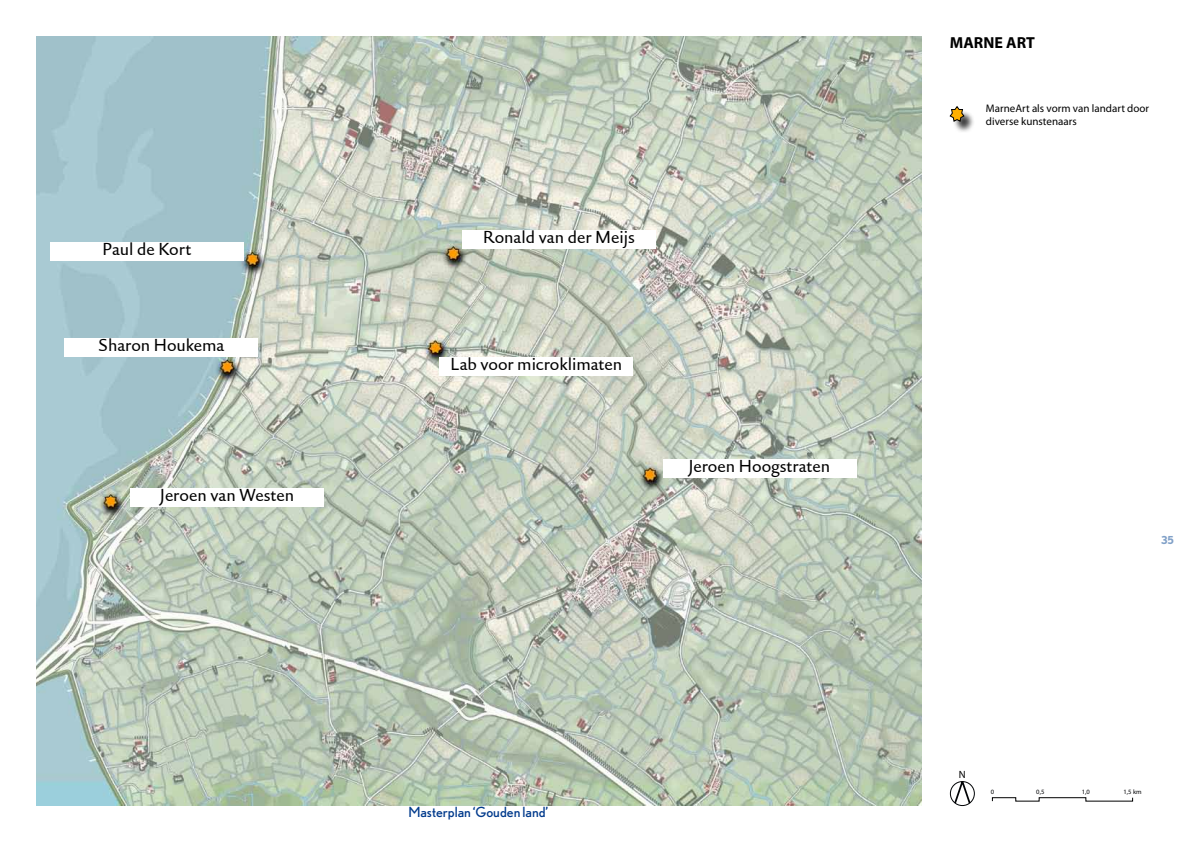
<style>
.page{position:relative;width:1191px;height:842px;background:#fff}
.page>*{position:absolute;margin:0;border:0;box-sizing:border-box;transform-origin:0 0}
.t1{font:18px "DTL Haarlemmer Sans D";color:#000}
.t2{font:700 16px "Myriad Pro";color:#000}
.t3{font:14px "Nobel";color:#003a8c}
.t4{font:11px/13.2px "Myriad Pro";color:#000}
.t5{font:700 11px "Nobel";color:#81a1c8}
.t6{font:10.5px "Myriad Pro";color:#000}
.t7{font:6.6px "Myriad Pro";color:#000204}
</style>
<div class="page">
<div style="left:950px;top:781px;width:24px;height:25px;border:1px solid #010305;border-radius:50%"></div>
<svg style="left:953px;top:781px;width:19px;height:24px"></svg>
<img style="left:36px;top:36px;width:885px;height:770px">
<svg style="left:992px;top:797px;width:141px;height:4px"></svg>
<div style="left:130px;top:488px;width:194px;height:18px;background:#fff"></div>
<div style="left:50px;top:242px;width:194px;height:19px;background:#fff"></div>
<div style="left:462px;top:230px;width:194px;height:19px;background:#fff"></div>
<div style="left:439px;top:357px;width:194px;height:19px;background:#fff"></div>
<div style="left:64px;top:338px;width:194px;height:19px;background:#fff"></div>
<div style="left:662px;top:459px;width:194px;height:19px;background:#fff"></div>
<div style="left:951px;top:108px;width:24px;height:24px;background:#000;opacity:.75"></div>
<svg style="left:949px;top:106px;width:15px;height:16px"></svg>
<p class="t1" style="left:103px;top:238px;width:90px">Paul de Kort</p>
<p class="t1" style="left:98px;top:334px;width:128px">Sharon Houkema</p>
<p class="t1" style="left:160px;top:483px;width:136px">Jeroen van Westen</p>
<p class="t1" style="left:483px;top:226px;width:153px">Ronald van der Meijs</p>
<p class="t1" style="left:450px;top:353px;width:173px">Lab voor microklimaten</p>
<p class="t1" style="left:688px;top:455px;width:143px">Jeroen Hoogstraten</p>
<p class="t3" style="left:408px;top:804px;width:141px">Masterplan ‘Gouden land’</p>
<p class="t2" style="left:950px;top:32px;width:87px">MARNE ART</p>
<p class="t4" style="left:986px;top:102px;width:165px">MarneArt als vorm van landart door diverse kunstenaars</p>
<p class="t5" style="left:1161px;top:533px;width:15px">35</p>
<p class="t6" style="left:959px;top:768px;width:8px">N</p>
<p class="t7" style="left:990px;top:788px;width:5px">0</p>
<p class="t7" style="left:1036px;top:788px;width:10px">0,5</p>
<p class="t7" style="left:1081px;top:788px;width:10px">1,0</p>
<p class="t7" style="left:1123px;top:788px;width:20px">1,5 km</p>
</div>
